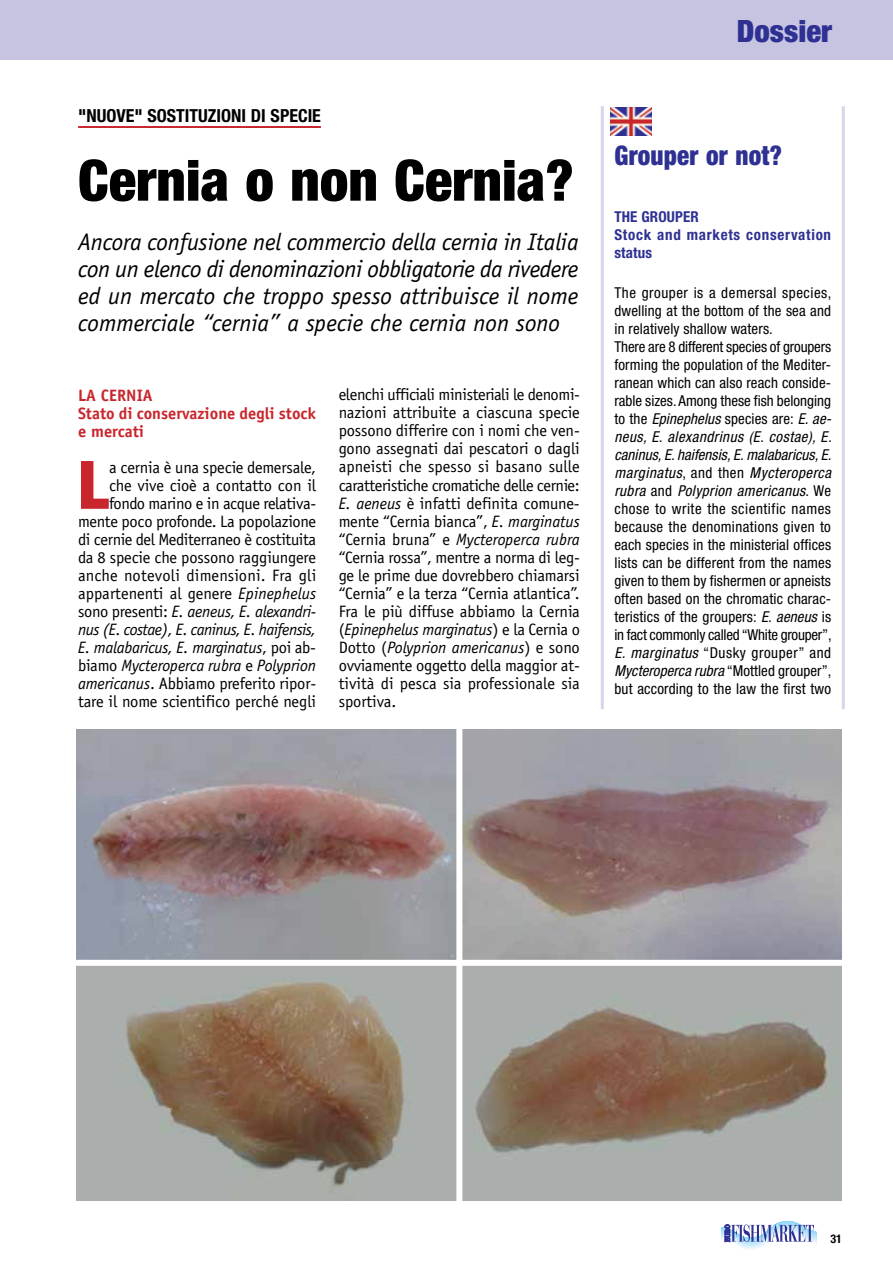
<style>
.page{position:relative;width:893px;height:1263px;background:#fff}
.page>*{position:absolute;margin:0;border:0;box-sizing:border-box;transform-origin:0 0}
.t1{font:900 condensed 66.9px "Helvetica Neue";color:#c9252c}
.t2{font:900 condensed 57px "Helvetica Neue";color:#000}
.t3{font:900 condensed 30.75px "Helvetica Neue";color:#2e3192}
.t4{font:900 condensed 27px "Helvetica Neue";letter-spacing:.01em;color:#2e3192;scale:.93 1}
.t5{font:italic 24px/27px "Officina Sans";color:#000;text-align:justify}
.t6{font:700 condensed 18px "Helvetica Neue";color:#000}
.t7{font:16.5px/18px "Officina Sans";letter-spacing:-.01em;color:#000;text-align:right}
.t8{font:700 16.5px/18px "Officina Sans";color:#c9252c}
.t9{font:condensed 15px/18px "Helvetica Neue";letter-spacing:.01em;color:#000}
.t10{font:700 condensed 15px/18px "Helvetica Neue";letter-spacing:.05em;color:#2e3192}
.t11{font:700 condensed 12px "Helvetica Neue";color:#000}
.s1{font-style:italic}
</style>
<div class="page">
<div style="left:0;top:0;width:893px;height:60px;background:#c7c4e2"></div>
<svg style="left:610px;top:107px;width:42px;height:29px"></svg>
<img style="left:611px;top:107px;width:40px;height:29px">
<svg style="left:722px;top:1221px;width:94px;height:29px"></svg>
<img style="left:462px;top:966px;width:380px;height:234px">
<hr style="left:842px;top:106px;width:3px;height:603px;background:#d5d6e9">
<hr style="left:78px;top:126px;width:243px;height:2px;background:#c9252c">
<hr style="left:601px;top:106px;width:3px;height:603px;background:#d5d6e9">
<img style="left:77px;top:729px;width:379px;height:471px">
<img style="left:462px;top:729px;width:380px;height:231px">
<div style="left:57px;top:960px;width:805px;height:6px;background:#fff"></div>
<p class="t6" style="left:78px;top:104px;width:244px">"NUOVE" SOSTITUZIONI DI SPECIE</p>
<h2 class="t2" style="left:78px;top:145px;width:497px">Cernia o non Cernia?</h2>
<h3 class="t5" style="left:78px;top:229px;width:502px">Ancora confusione nel commercio della cernia in Italia con un elenco di denominazioni obbligatorie da rivedere ed un mercato che troppo spesso attribuisce il nome commerciale “cernia” a specie che cernia non sono</h3>
<p class="t8" style="left:78px;top:386px;width:240px">LA CERNIA<br>Stato di conservazione degli stock e mercati</p>
<h1 class="t1" style="left:78px;top:444px;width:32px">L</h1>
<p class="t7" style="left:78px;top:458px;width:240px">a cernia è una specie demersale,<br>che vive cioè a contatto con il fondo marino e in acque relativa&shy;mente poco profonde. La popolazione di cernie del Mediterraneo è costituita da 8 specie che possono raggiungere anche notevoli dimensioni. Fra gli appartenenti al genere <span class="s1">Epinephelus </span>sono presenti: <span class="s1">E. aeneus, E. alexandri&shy;nus (E. costae), E. caninus, E. haifensis, E. malabaricus, E. marginatus</span>, poi ab&shy;biamo <span class="s1">Mycteroperca rubra</span> e <span class="s1">Polyprion americanus</span>. Abbiamo preferito ripor&shy;tare il nome scientifico perché negli</p>
<p class="t7" style="left:339px;top:386px;width:243px;text-align:justify">elenchi ufficiali ministeriali le denomi&shy;nazioni attribuite a ciascuna specie possono differire con i nomi che ven&shy;gono assegnati dai pescatori o dagli apneisti che spesso si basano sulle caratteristiche cromatiche delle cernie:<br><span class="s1">E. aeneus</span> è infatti definita comune&shy;mente “Cernia bianca”, <span class="s1">E. marginatus </span>“Cernia bruna” e <span class="s1">Mycteroperca rubra </span>“Cernia rossa”, mentre a norma di leg&shy;ge le prime due dovrebbero chiamarsi “Cernia” e la terza “Cernia atlantica”.<br>Fra le più diffuse abbiamo la Cernia (<span class="s1">Epinephelus marginatus</span>) e la Cernia o Dotto (<span class="s1">Polyprion americanus</span>) e sono ovviamente oggetto della maggior at&shy;tività di pesca sia professionale sia sportiva.</p>
<h3 class="t3" style="left:737px;top:12px;width:97px">Dossier</h3>
<h3 class="t4" style="left:614px;top:138px;width:182px">Grouper or not?</h3>
<p class="t10" style="left:614px;top:207px;width:218px">THE GROUPER<br>Stock and markets conservation status</p>
<p class="t9" style="left:614px;top:284px;width:219px">The grouper is a demersal species, dwelling at the bottom of the sea and in relatively shallow waters.<br>There are 8 different species of groupers forming the population of the Mediter&shy;ranean which can also reach conside&shy;rable sizes. Among these fish belonging to the <span class="s1">Epinephelus</span> species are: <span class="s1">E. ae&shy;neus, E. alexandrinus (E. costae), E. caninus, E. haifensis, E. malabaricus, E. marginatus</span>, and then <span class="s1">Mycteroperca rubra</span> and <span class="s1">Polyprion americanus</span>. We chose to write the scientific names because the denominations given to each species in the ministerial offices lists can be different from the names given to them by fishermen or apneists often based on the chromatic charac&shy;teristics of the groupers: <span class="s1">E. aeneus</span> is in fact commonly called “White grouper”, <span class="s1">E. marginatus</span> “Dusky grouper” and <span class="s1">Mycteroperca rubra</span> “Mottled grouper”, but according to the law the first two</p>
<p class="t11" style="left:830px;top:1231px;width:13px">31</p>
</div>
